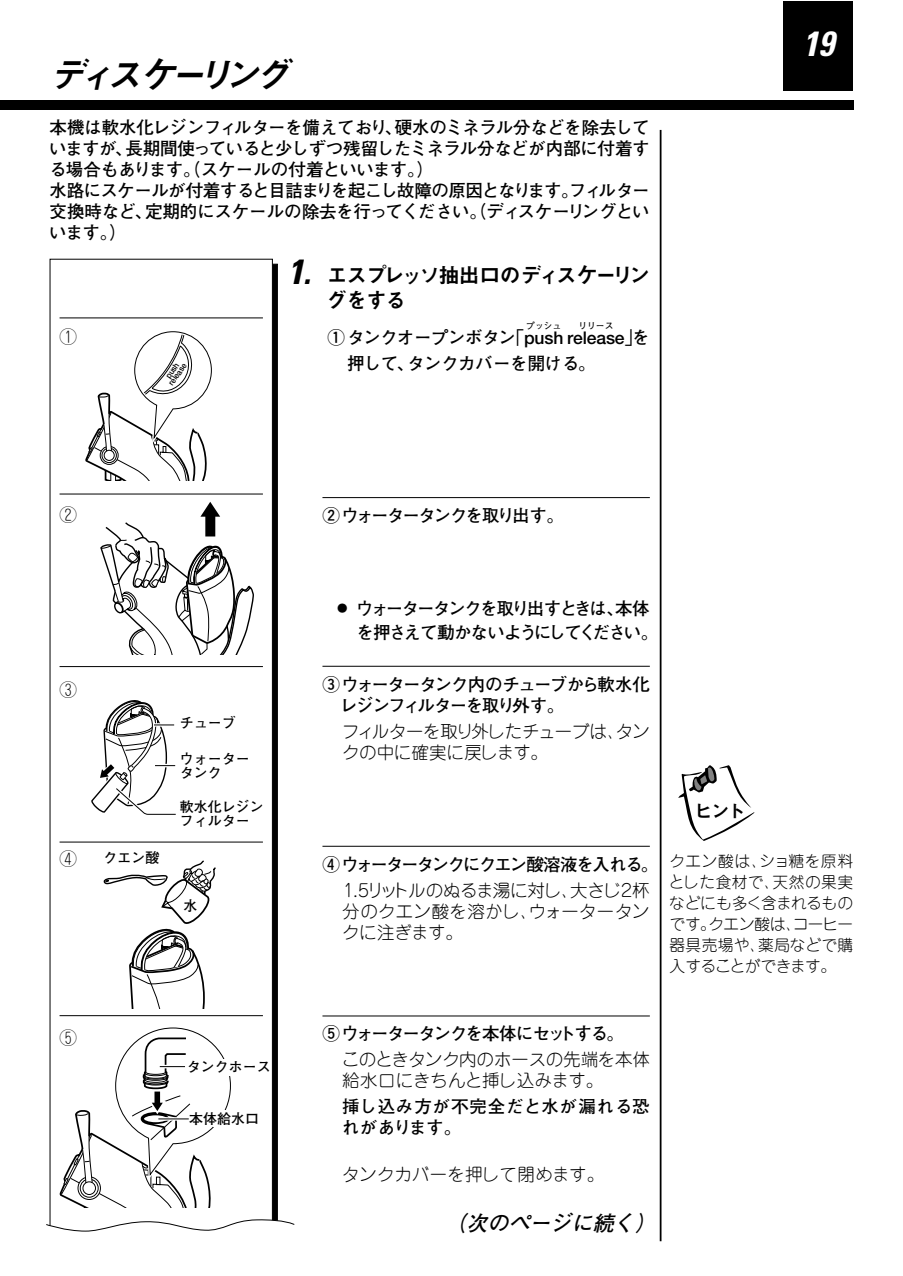
<style>
.page{position:relative;width:903px;height:1276px;background:#fff}
.page>*{position:absolute;margin:0;border:0;box-sizing:border-box;transform-origin:0 0}
.t1{font:italic 35px "Midashi Go MB31";color:#000}
.t2{font:italic 700 condensed 35px "Univers";color:#fff}
.t3{font:italic 700 condensed 35px "Univers";color:#000}
.t4{font:21px/24.5px "Midashi Go MB31";letter-spacing:-.07em;color:#000}
.t5{font:italic 700 21px "Futo Go B101";color:#000}
.t6{font:18.38px "Midashi Go MB31";color:#000}
.t7{font:700 17.5px/21px "Futo Go B101";letter-spacing:-.02em;color:#000}
.t8{font:300 17.5px/21px "Jun 101";letter-spacing:-.015em;color:#000}
.t9{font:700 17.5px/24.5px "Futo Go B101";letter-spacing:-.105em;color:#000}
.t10{font:700 17.5px/21px "Futo Go B101";letter-spacing:-.095em;color:#000}
.t11{font:700 17.5px "Futo Go B101";letter-spacing:-.01em;color:#000}
.t12{font:700 17.5px/21px "Futo Go B101";letter-spacing:.045em;color:#000}
.t13{font:700 17.5px "Futo Go B101";letter-spacing:-.11em;color:#000}
.t14{font:300 15.75px/21px "Jun 101";letter-spacing:-.01em;color:#000;text-align:justify}
.t15{font:700 14.17px "Futo Go B101";color:#000}
.t16{font:700 14px/14px "Futo Go B101";color:#000}
.t17{font:700 8.75px "Futo Go B101";color:#000}
.t18{font:700 8.4px/6.3px "Futo Go B101";color:#000;text-align:center;scale:.9 1}
.s1{font-size:10.5px}
</style>
<div class="page">
<div style="left:0;top:100px;width:853px;height:10px;background:#000"></div>
<div style="left:784px;top:1px;width:69px;height:89px;background:#000"></div>
<hr style="left:660px;top:130px;width:2px;height:1111px;background:#000">
<div style="left:55px;top:264px;width:223px;height:977px;background:#000;border:1px solid #000"></div>
<div style="left:50px;top:259px;width:223px;height:977px;background:#fff;border:1px solid #000"></div>
<hr style="left:60px;top:494px;width:203px;height:1px;background:#000">
<hr style="left:322px;top:497px;width:328px;height:1px;background:#000">
<hr style="left:60px;top:841px;width:203px;height:1px;background:#000">
<hr style="left:60px;top:1015px;width:203px;height:1px;background:#000">
<hr style="left:322px;top:846px;width:328px;height:1px;background:#000">
<hr style="left:60px;top:666px;width:203px;height:1px;background:#000">
<hr style="left:322px;top:1015px;width:328px;height:1px;background:#000">
<svg style="left:85px;top:331px;width:127px;height:149px"></svg>
<svg style="left:59px;top:1027px;width:172px;height:181px"></svg>
<hr style="left:158px;top:1118px;width:31px;height:1px;background:#000">
<div style="left:219px;top:1059px;width:14px;height:16px;background:#fff"></div>
<div style="left:213px;top:1110px;width:13px;height:16px;background:#fff"></div>
<svg style="left:100px;top:502px;width:154px;height:166px"></svg>
<svg style="left:46px;top:1218px;width:249px;height:23px"></svg>
<svg style="left:678px;top:765px;width:76px;height:76px"></svg>
<hr style="left:322px;top:666px;width:328px;height:1px;background:#000">
<svg style="left:91px;top:700px;width:126px;height:309px"></svg>
<hr style="left:60px;top:317px;width:203px;height:1px;background:#000">
<h1 class="t1" style="left:50px;top:62px;width:249px">ディスケーリング</h1>
<p class="t7" style="left:49px;top:119px;width:602px">本機は軟水化レジンフィルターを備えており、硬水のミネラル分などを除去していますが、長期間使っていると少しずつ残留したミネラル分などが内部に付着する場合もあります。（スケールの付着といいます。）<br>水路にスケールが付着すると目詰まりを起こし故障の原因となります。フィルター交換時など、定期的にスケールの除去を行ってください。（ディスケーリングといいます。）</p>
<p class="t4" style="left:327px;top:266px;width:325px">エスプレッソ抽出口のディスケーリングをする</p>
<p class="t11" style="left:327px;top:330px;width:324px">① タンクオープンボタン「push release」を</p>
<h1 class="t3" style="left:288px;top:259px;width:32px">1.</h1>
<p class="t17" style="left:526px;top:323px;width:37px">プッシュ</p>
<p class="t17" style="left:578px;top:323px;width:37px">リリース</p>
<p class="t7" style="left:347px;top:355px;width:249px">押して、タンクカバーを開ける。</p>
<p class="t8" style="left:60px;top:328px;width:19px">①</p>
<p class="t18" style="left:163px;top:379px;width:30px;rotate:-55deg">push release</p>
<h1 class="t2" style="left:803px;top:31px;width:40px">19</h1>
<p class="t8" style="left:60px;top:507px;width:19px">②</p>
<p class="t9" style="left:322px;top:505px;width:242px">② ウォータータンクを取り出す。</p>
<p class="t9" style="left:356px;top:598px;width:303px;text-indent:-19px"><span class="s1">●</span> ウォータータンクを取り出すときは、本体を押さえて動かないようにしてください。</p>
<p class="t8" style="left:60px;top:681px;width:19px">③</p>
<p class="t16" style="left:180px;top:717px;width:58px">チューブ</p>
<p class="t16" style="left:180px;top:753px;width:72px">ウォータータンク</p>
<p class="t16" style="left:180px;top:802px;width:86px">軟水化レジンフィルター</p>
<p class="t10" style="left:340px;top:675px;width:311px;text-indent:-18px">③ ウォータータンク内のチューブから軟水化レジンフィルターを取り外す。</p>
<p class="t8" style="left:342px;top:723px;width:309px">フィルターを取り外したチューブは、タンクの中に確実に戻します。</p>
<p class="t6" style="left:695px;top:804px;width:53px">ヒント</p>
<p class="t8" style="left:60px;top:850px;width:19px">④</p>
<p class="t15" style="left:104px;top:852px;width:57px">クエン酸</p>
<p class="t15" style="left:183px;top:900px;width:15px">水</p>
<p class="t13" style="left:322px;top:857px;width:337px">④ ウォータータンクにクエン酸溶液を入れる。</p>
<p class="t8" style="left:342px;top:882px;width:309px;text-align:justify">1.5リットルのぬるま湯に対し、大さじ2杯分のクエン酸を溶かし、ウォータータンクに注ぎます。</p>
<p class="t14" style="left:669px;top:852px;width:186px">クエン酸は、ショ糖を原料とした食材で、天然の果実などにも多く含まれるものです。クエン酸は、コーヒー器具売場や、薬局などで購入することができます。</p>
<p class="t8" style="left:60px;top:1029px;width:19px">⑤</p>
<p class="t16" style="left:187px;top:1061px;width:85px">タンクホース</p>
<p class="t16" style="left:189px;top:1113px;width:71px">本体給水口</p>
<p class="t9" style="left:322px;top:1023px;width:303px">⑤ ウォータータンクを本体にセットする。</p>
<p class="t8" style="left:342px;top:1051px;width:309px">このときタンク内のホースの先端を本体給水口にきちんと挿し込みます。</p>
<p class="t12" style="left:342px;top:1098px;width:309px">挿し込み方が不完全だと水が漏れる恐れがあります。</p>
<p class="t8" style="left:342px;top:1166px;width:263px">タンクカバーを押して閉めます。</p>
<p class="t5" style="left:445px;top:1215px;width:216px">（次のページに続く）</p>
</div>
